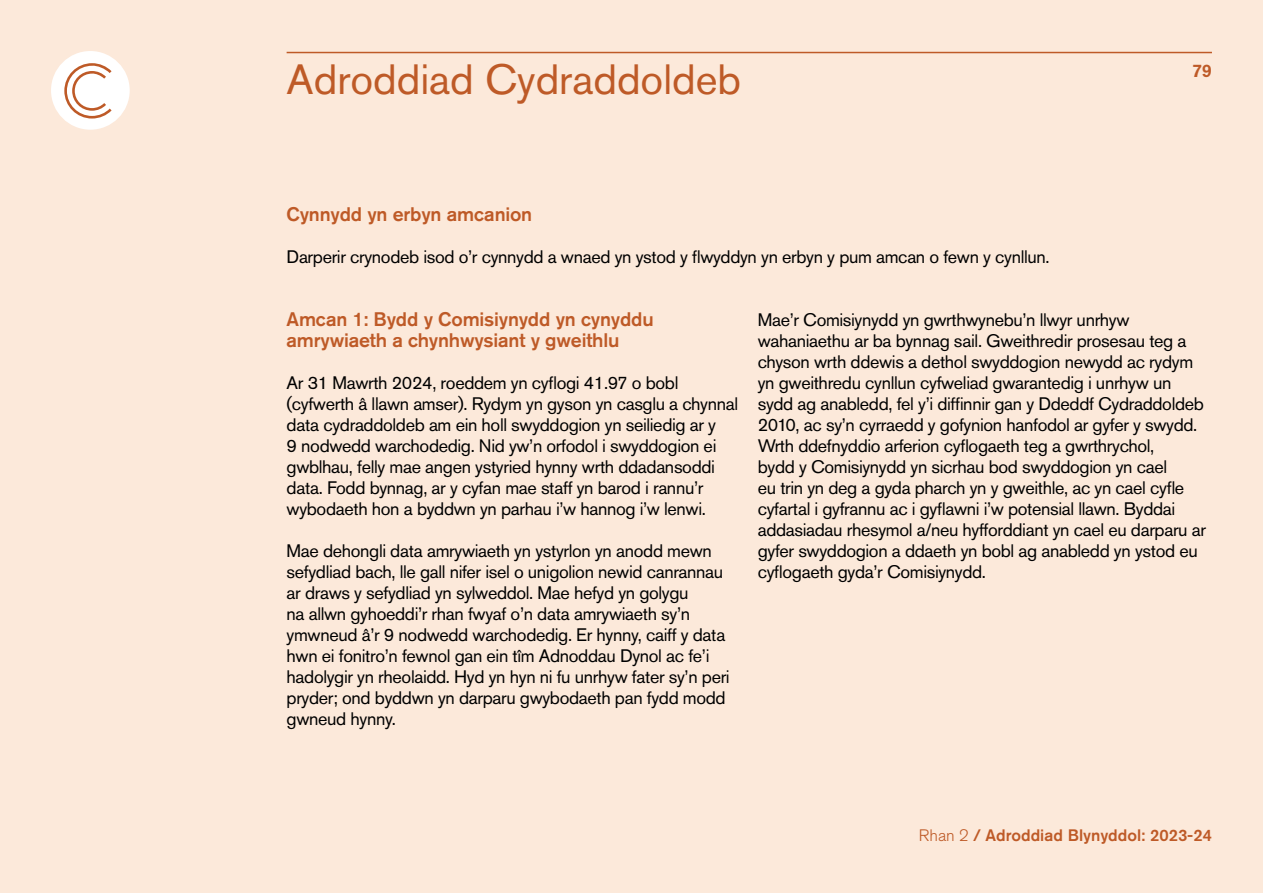
<style>
.page{position:relative;width:1263px;height:893px;background:#fce9da}
.page>*{position:absolute;margin:0;border:0;box-sizing:border-box;transform-origin:0 0}
.t1{font:42px "Akzidenz Grotesk Pro";color:#be5a27}
.Bodycopy__Dark_Blue__P{font:500 19.5px/21px "Akzidenz Grotesk Pro";letter-spacing:-.01em;color:#be5a27}
.Bodycopy__Black__P{font:18px/21px "Akzidenz Grotesk Pro";letter-spacing:-.02em;color:#000}
.t2{font:500 18px "Akzidenz Grotesk Pro";color:#be5a27}
.t3{font:500 16.5px "Akzidenz Grotesk Pro";color:#be5a27}
.s1{font-weight:300}
</style>
<div class="page">
<div style="left:51px;top:51px;width:79px;height:79px;background:#fff;border-radius:50%"></div>
<svg style="left:64px;top:63px;width:48px;height:56px"></svg>
<hr style="left:287px;top:52px;width:925px;height:1px;background:#be5a27">
<h1 class="t1" style="left:287px;top:52px;width:456px">Adroddiad Cydraddoldeb</h1>
<p class="t2" style="left:1192px;top:59px;width:21px">79</p>
<p class="Bodycopy__Dark_Blue__P" style="left:287px;top:203px;width:247px">Cynnydd yn erbyn amcanion</p>
<p class="Bodycopy__Black__P" style="left:287px;top:246px;width:765px">Darperir crynodeb isod o’r cynnydd a wnaed yn ystod y flwyddyn yn erbyn y pum amcan o fewn y cynllun.</p>
<p class="Bodycopy__Dark_Blue__P" style="left:287px;top:308px;width:369px">Amcan 1: Bydd y Comisiynydd yn cynyddu amrywiaeth a chynhwysiant y gweithlu</p>
<p class="Bodycopy__Black__P" style="left:287px;top:372px;width:453px">Ar 31 Mawrth 2024, roeddem yn cyflogi 41.97 o bobl (cyfwerth â llawn amser). Rydym yn gyson yn casglu a chynnal data cydraddoldeb am ein holl swyddogion yn seiliedig ar y<br>9 nodwedd warchodedig. Nid yw’n orfodol i swyddogion ei gwblhau, felly mae angen ystyried hynny wrth ddadansoddi data. Fodd bynnag, ar y cyfan mae staff yn barod i rannu’r wybodaeth hon a byddwn yn parhau i’w hannog i’w lenwi.</p>
<p class="Bodycopy__Black__P" style="left:287px;top:540px;width:445px">Mae dehongli data amrywiaeth yn ystyrlon yn anodd mewn sefydliad bach, lle gall nifer isel o unigolion newid canrannau ar draws y sefydliad yn sylweddol. Mae hefyd yn golygu<br>na allwn gyhoeddi’r rhan fwyaf o’n data amrywiaeth sy’n ymwneud â’r 9 nodwedd warchodedig. Er hynny, caiff y data hwn ei fonitro’n fewnol gan ein tîm Adnoddau Dynol ac fe’i hadolygir yn rheolaidd. Hyd yn hyn ni fu unrhyw fater sy’n peri pryder; ond byddwn yn darparu gwybodaeth pan fydd modd gwneud hynny.</p>
<p class="Bodycopy__Black__P" style="left:758px;top:309px;width:450px">Mae’r Comisiynydd yn gwrthwynebu’n llwyr unrhyw wahaniaethu ar ba bynnag sail. Gweithredir prosesau teg a chyson wrth ddewis a dethol swyddogion newydd ac rydym yn gweithredu cynllun cyfweliad gwarantedig i unrhyw un sydd ag anabledd, fel y’i diffinnir gan y Ddeddf Cydraddoldeb 2010, ac sy’n cyrraedd y gofynion hanfodol ar gyfer y swydd.<br>Wrth ddefnyddio arferion cyflogaeth teg a gwrthrychol,<br>bydd y Comisiynydd yn sicrhau bod swyddogion yn cael<br>eu trin yn deg a gyda pharch yn y gweithle, ac yn cael cyfle cyfartal i gyfrannu ac i gyflawni i’w potensial llawn. Byddai addasiadau rhesymol a/neu hyfforddiant yn cael eu darparu ar gyfer swyddogion a ddaeth yn bobl ag anabledd yn ystod eu cyflogaeth gyda’r Comisiynydd.</p>
<p class="t3" style="left:919px;top:825px;width:295px"><span class="s1">Rhan 2</span> / Adroddiad Blynyddol: 2023-24</p>
</div>
